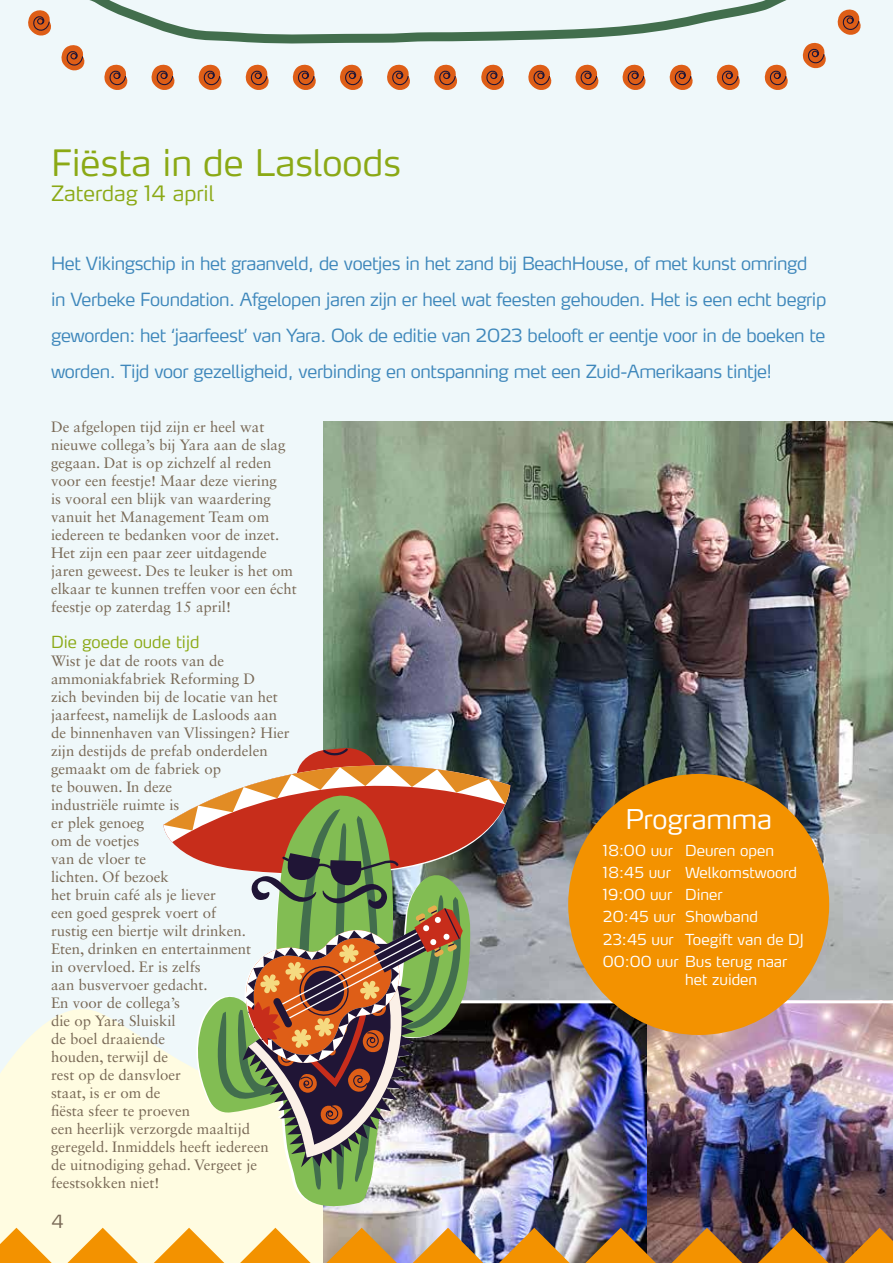
<style>
.page{position:relative;width:893px;height:1263px;background:#eff8fa}
.page>*{position:absolute;margin:0;border:0;box-sizing:border-box;transform-origin:0 0}
.t1{font:300 36px "Max LF";color:#8ba915}
.t2{font:300 27px "Max LF";letter-spacing:-.005em;color:#fff}
.t3{font:300 21px "Max LF";color:#8ba915}
.t4{font:300 18px/36px "Max LF";letter-spacing:-.02em;color:#3e87bb}
.t5{font:300 18px "Max LF";color:#796956}
.t6{font:300 16.5px "Max LF";color:#8ba915}
.t7{font:15px/18px "Sabon LT Std";color:#796956}
.t8{font:300 15px/22.2px "Max LF";color:#fff}
</style>
<div class="page">
<svg style="left:0;top:1009px;width:323px;height:254px;background:#fdfbe2"></svg>
<img style="left:323px;top:421px;width:570px;height:579px">
<img style="left:646px;top:1003px;width:247px;height:260px">
<img style="left:323px;top:1003px;width:323px;height:260px">
<hr style="left:323px;top:1000px;width:570px;height:3px;background:#fff">
<div style="left:568px;top:774px;width:261px;height:261px;background:#f39200;border-radius:50%"></div>
<hr style="left:892px;top:0;width:1px;height:128px;background:#8ba915">
<svg style="left:0;top:1228px;width:52px;height:35px;background:#f7bd5d"></svg>
<svg style="left:67px;top:1228px;width:71px;height:35px;background:#f8c670"></svg>
<svg style="left:154px;top:1228px;width:70px;height:35px;background:#f8c66e"></svg>
<svg style="left:240px;top:1228px;width:71px;height:35px;background:#f8c670"></svg>
<svg style="left:326px;top:1228px;width:71px;height:35px;background:#cf984a"></svg>
<svg style="left:413px;top:1228px;width:70px;height:35px;background:#cc9e61"></svg>
<svg style="left:499px;top:1228px;width:71px;height:35px;background:#bf9058"></svg>
<svg style="left:585px;top:1228px;width:71px;height:35px;background:#a26f30"></svg>
<svg style="left:672px;top:1228px;width:70px;height:35px;background:#b17127"></svg>
<svg style="left:758px;top:1228px;width:70px;height:35px;background:#986325"></svg>
<svg style="left:844px;top:1228px;width:49px;height:35px;background:#c27a22"></svg>
<img style="left:194px;top:1189px;width:276px;height:18px">
<img style="left:163px;top:746px;width:347px;height:443px">
<svg style="left:28px;top:0;width:833px;height:90px"></svg>
<h1 class="t1" style="left:51px;top:140px;width:351px">Fiësta in de Lasloods</h1>
<h3 class="t3" style="left:51px;top:180px;width:165px">Zaterdag 14 april</h3>
<p class="t4" style="left:51px;top:245px;width:777px">Het Vikingschip in het graanveld, de voetjes in het zand bij BeachHouse, of met kunst omringd in Verbeke Foundation. Afgelopen jaren zijn er heel wat feesten gehouden. Het is een echt begrip geworden: het ‘jaarfeest’ van Yara. Ook de editie van 2023 belooft er eentje voor in de boeken te worden. Tijd voor gezelligheid, verbinding en ontspanning met een Zuid-Amerikaans tintje!</p>
<p class="t7" style="left:51px;top:418px;width:247px">De afgelopen tijd zijn er heel wat nieuwe collega’s bij Yara aan de slag gegaan. Dat is op zichzelf al reden voor een feestje! Maar deze viering<br>is vooral een blijk van waardering vanuit het Management Team om iedereen te bedanken voor de inzet.<br>Het zijn een paar zeer uitdagende jaren geweest. Des te leuker is het om elkaar te kunnen treffen voor een écht feestje op zaterdag 15 april!</p>
<p class="t6" style="left:51px;top:632px;width:150px">Die goede oude tijd</p>
<p class="t7" style="left:51px;top:652px;width:240px">Wist je dat de roots van de ammoniakfabriek Reforming D<br>zich bevinden bij de locatie van het jaarfeest, namelijk de Lasloods aan de binnenhaven van Vlissingen? Hier zijn destijds de prefab onderdelen gemaakt om de fabriek op<br>te bouwen. In deze<br>industriële ruimte is<br>er plek genoeg<br>om de voetjes<br>van de vloer te<br>lichten. Of bezoek<br>het bruin café als je liever<br>een goed gesprek voert of<br>rustig een biertje wilt drinken.<br>Eten, drinken en entertainment<br>in overvloed. Er is zelfs<br>aan busvervoer gedacht.<br>En voor de collega’s<br>die op Yara Sluiskil<br>de boel draaiende<br>houden, terwijl de<br>rest op de dansvloer<br>staat, is er om de<br>fiësta sfeer te proeven<br>een heerlijk verzorgde maaltijd geregeld. Inmiddels heeft iedereen<br>de uitnodiging gehad. Vergeet je feestsokken niet!</p>
<h2 class="t2" style="left:625px;top:802px;width:148px">Programma</h2>
<p class="t8" style="left:603px;top:839px;width:203px">18:00 uur Deuren open<br>18:45 uur Welkomstwoord<br>19:00 uur Diner<br>20:45 uur Showband<br>23:45 uur Toegift van de DJ<br>00:00 uur Bus terug naar</p>
<p class="t8" style="left:685px;top:968px;width:74px">het zuiden</p>
<p class="t5" style="left:51px;top:1210px;width:14px">4</p>
</div>
